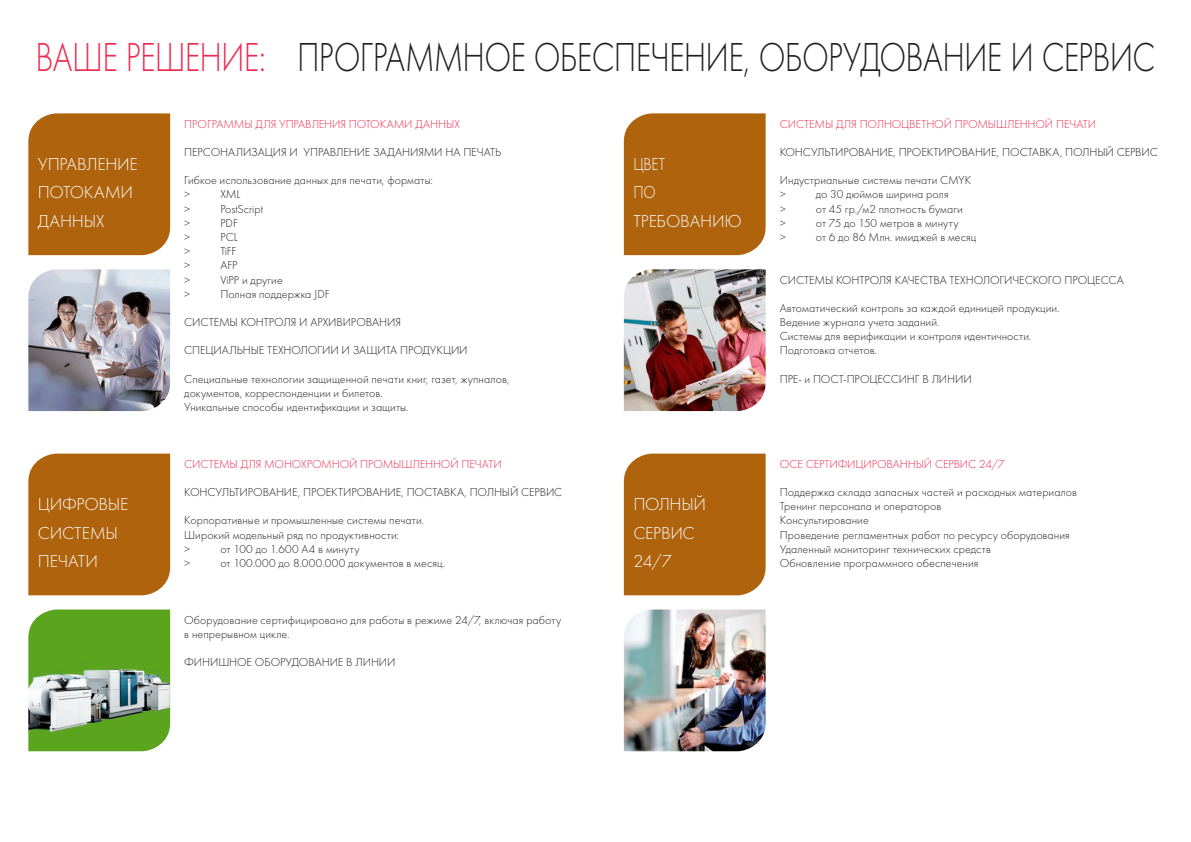
<style>
.page{position:relative;width:1191px;height:842px;background:#fff}
.page>*{position:absolute;margin:0;border:0;box-sizing:border-box;transform-origin:0 0}
.t1{font:42px "Futura Light C";letter-spacing:-.025em;color:#231f20;scale:.8 1}
._06_Text_header{font:18px/28.3px "Futura Light C";letter-spacing:-.015em;color:#fff}
._06_Text_header-2{font:18px "Futura Light C";letter-spacing:-.015em;color:#fff;scale:.85 1}
._07_Text_First{font:12px/14.2px "Futura Light C";letter-spacing:.005em;color:#231f20}
._07_Text_First-2{font:12px "Futura Light C";letter-spacing:-.015em;color:#ed2a4f}
.s1{color:#ed2a4f}
</style>
<div class="page">
<div style="left:624px;top:113px;width:141px;height:142px;background:#ae630c"></div>
<div style="left:624px;top:454px;width:141px;height:141px;background:#ae630c"></div>
<img style="left:624px;top:609px;width:141px;height:142px">
<img style="left:28px;top:609px;width:142px;height:142px">
<img style="left:28px;top:269px;width:142px;height:142px">
<div style="left:28px;top:454px;width:142px;height:141px;background:#ae630c"></div>
<div style="left:28px;top:113px;width:142px;height:142px;background:#ae630c"></div>
<img style="left:624px;top:269px;width:141px;height:142px">
<p class="t1" style="left:35px;top:35px;width:1401px"><span class="s1">ВАШЕ РЕШЕНИЕ:</span> ПРОГРАММНОЕ ОБЕСПЕЧЕНИЕ, ОБОРУДОВАНИЕ И СЕРВИС</p>
<p class="_06_Text_header" style="left:38px;top:150px;width:101px">УПРАВЛЕНИЕ</p>
<p class="_06_Text_header" style="left:38px;top:179px;width:97px">ПОТОКАМИ</p>
<p class="_06_Text_header" style="left:38px;top:207px;width:68px">ДАННЫХ</p>
<p class="_06_Text_header" style="left:38px;top:491px;width:92px">ЦИФРОВЫЕ</p>
<p class="_06_Text_header" style="left:38px;top:519px;width:82px">СИСТЕМЫ<br>ПЕЧАТИ</p>
<p class="_07_Text_First-2" style="left:184px;top:117px;width:277px">ПРОГРАММЫ ДЛЯ УПРАВЛЕНИЯ ПОТОКАМИ ДАННЫХ</p>
<p class="_07_Text_First" style="left:184px;top:145px;width:319px">ПЕРСОНАЛИЗАЦИЯ И УПРАВЛЕНИЕ ЗАДАНИЯМИ НА ПЕЧАТЬ</p>
<p class="_07_Text_First" style="left:184px;top:174px;width:250px">Гибкое использование данных для печати, форматы:</p>
<p class="_07_Text_First" style="left:184px;top:188px;width:7px">&gt;</p>
<p class="_07_Text_First" style="left:220px;top:188px;width:22px">XML</p>
<p class="_07_Text_First" style="left:184px;top:202px;width:7px">&gt;</p>
<p class="_07_Text_First" style="left:220px;top:202px;width:44px">PostScript</p>
<p class="_07_Text_First" style="left:184px;top:216px;width:7px">&gt;</p>
<p class="_07_Text_First" style="left:220px;top:216px;width:19px">PDF</p>
<p class="_07_Text_First" style="left:184px;top:230px;width:7px">&gt;</p>
<p class="_07_Text_First" style="left:220px;top:230px;width:19px">PCL</p>
<p class="_07_Text_First" style="left:184px;top:244px;width:7px">&gt;</p>
<p class="_07_Text_First" style="left:220px;top:244px;width:18px">TiFF</p>
<p class="_07_Text_First" style="left:184px;top:259px;width:7px">&gt;</p>
<p class="_07_Text_First" style="left:220px;top:259px;width:19px">AFP</p>
<p class="_07_Text_First" style="left:184px;top:273px;width:7px">&gt;</p>
<p class="_07_Text_First" style="left:220px;top:273px;width:64px">ViPP и другие</p>
<p class="_07_Text_First" style="left:184px;top:287px;width:7px">&gt;</p>
<p class="_07_Text_First" style="left:220px;top:287px;width:111px">Полная поддержка JDF</p>
<p class="_07_Text_First" style="left:184px;top:315px;width:218px">СИСТЕМЫ КОНТРОЛЯ И АРХИВИРОВАНИЯ</p>
<p class="_07_Text_First" style="left:184px;top:344px;width:285px">СПЕЦИАЛЬНЫЕ ТЕХНОЛОГИИ И ЗАЩИТА ПРОДУКЦИИ</p>
<p class="_07_Text_First" style="left:184px;top:372px;width:327px">Специальные технологии защищенной печати книг, газет, жупналов, документов, корреспонденции и билетов.</p>
<p class="_07_Text_First" style="left:184px;top:400px;width:226px">Уникальные способы идентификации и защиты.</p>
<p class="_07_Text_First-2" style="left:184px;top:457px;width:319px">СИСТЕМЫ ДЛЯ МОНОХРОМНОЙ ПРОМЫШЛЕННОЙ ПЕЧАТИ</p>
<p class="_07_Text_First" style="left:184px;top:485px;width:379px">КОНСУЛЬТИРОВАНИЕ, ПРОЕКТИРОВАНИЕ, ПОСТАВКА, ПОЛНЫЙ СЕРВИС</p>
<p class="_07_Text_First" style="left:184px;top:514px;width:241px">Корпоративные и промышленные системы печати.</p>
<p class="_07_Text_First" style="left:184px;top:528px;width:216px">Широкий модельный ряд по продуктивности:</p>
<p class="_07_Text_First" style="left:184px;top:542px;width:7px">&gt;</p>
<p class="_07_Text_First" style="left:220px;top:542px;width:141px">от 100 до 1.600 А4 в минуту</p>
<p class="_07_Text_First" style="left:184px;top:556px;width:7px">&gt;</p>
<p class="_07_Text_First" style="left:220px;top:556px;width:226px">от 100.000 до 8.000.000 документов в месяц.</p>
<p class="_07_Text_First" style="left:184px;top:613px;width:378px">Оборудование сертифицировано для работы в режиме 24/7, включая работу в непрерывном цикле.</p>
<p class="_07_Text_First" style="left:184px;top:655px;width:213px">ФИНИШНОЕ ОБОРУДОВАНИЕ В ЛИНИИ</p>
<p class="_06_Text_header-2" style="left:633px;top:155px;width:39px">ЦВЕТ</p>
<p class="_06_Text_header-2" style="left:633px;top:183px;width:28px">ПО</p>
<p class="_06_Text_header" style="left:633px;top:207px;width:110px">ТРЕБОВАНИЮ</p>
<p class="_06_Text_header" style="left:633px;top:491px;width:74px">ПОЛНЫЙ</p>
<p class="_06_Text_header" style="left:633px;top:519px;width:63px">СЕРВИС</p>
<p class="_06_Text_header" style="left:633px;top:547px;width:40px">24/7</p>
<p class="_07_Text_First-2" style="left:780px;top:117px;width:318px">СИСТЕМЫ ДЛЯ ПОЛНОЦВЕТНОЙ ПРОМЫШЛЕННОЙ ПЕЧАТИ</p>
<p class="_07_Text_First" style="left:780px;top:145px;width:379px">КОНСУЛЬТИРОВАНИЕ, ПРОЕКТИРОВАНИЕ, ПОСТАВКА, ПОЛНЫЙ СЕРВИС</p>
<p class="_07_Text_First" style="left:780px;top:174px;width:193px">Индустриальные системы печати CMYK</p>
<p class="_07_Text_First" style="left:780px;top:188px;width:7px">&gt;</p>
<p class="_07_Text_First" style="left:816px;top:188px;width:134px">до 30 дюймов ширина роля</p>
<p class="_07_Text_First" style="left:780px;top:202px;width:7px">&gt;</p>
<p class="_07_Text_First" style="left:816px;top:202px;width:148px">от 45 гр./м2 плотность бумаги</p>
<p class="_07_Text_First" style="left:780px;top:216px;width:7px">&gt;</p>
<p class="_07_Text_First" style="left:816px;top:216px;width:144px">от 75 до 150 метров в минуту</p>
<p class="_07_Text_First" style="left:780px;top:230px;width:7px">&gt;</p>
<p class="_07_Text_First" style="left:816px;top:230px;width:162px">от 6 до 86 Млн. имиджей в месяц</p>
<p class="_07_Text_First" style="left:780px;top:273px;width:345px">СИСТЕМЫ КОНТРОЛЯ КАЧЕСТВА ТЕХНОЛОГИЧЕСКОГО ПРОЦЕССА</p>
<p class="_07_Text_First" style="left:780px;top:301px;width:281px">Автоматический контроль за каждой единицей продукции.</p>
<p class="_07_Text_First" style="left:780px;top:315px;width:161px">Ведение журнала учета заданий.</p>
<p class="_07_Text_First" style="left:780px;top:329px;width:253px">Системы для верификации и контроля идентичности.</p>
<p class="_07_Text_First" style="left:780px;top:344px;width:99px">Подготовка отчетов.</p>
<p class="_07_Text_First" style="left:780px;top:372px;width:193px">ПРЕ- и ПОСТ-ПРОЦЕССИНГ В ЛИНИИ</p>
<p class="_07_Text_First-2" style="left:780px;top:457px;width:226px">ОСЕ СЕРТИФИЦИРОВАННЫЙ СЕРВИС 24/7</p>
<p class="_07_Text_First" style="left:780px;top:485px;width:299px">Поддержка склада запасных частей и расходных материалов</p>
<p class="_07_Text_First" style="left:780px;top:500px;width:163px">Тренинг персонала и операторов</p>
<p class="_07_Text_First" style="left:780px;top:514px;width:90px">Консультирование</p>
<p class="_07_Text_First" style="left:780px;top:528px;width:291px">Проведение регламентных работ по ресурсу оборудования</p>
<p class="_07_Text_First" style="left:780px;top:542px;width:213px">Удаленный мониторинг технических средств</p>
<p class="_07_Text_First" style="left:780px;top:556px;width:200px">Обновление программного обеспечения</p>
</div>
